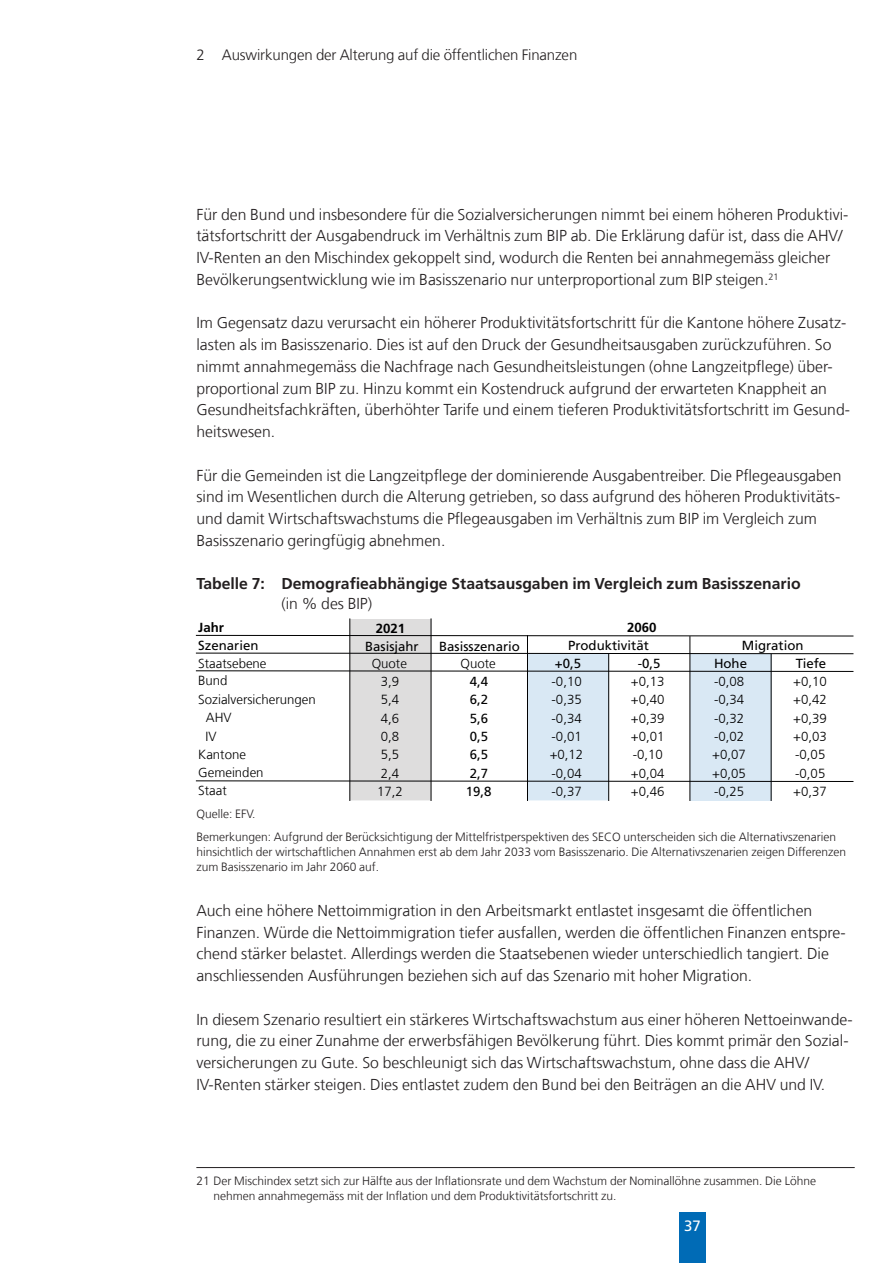
<style>
.page{position:relative;width:893px;height:1263px;background:#fff}
.page>*{position:absolute;margin:0;border:0;box-sizing:border-box;transform-origin:0 0}
.GT{font:300 15.75px/21.8px "Frutiger LT Com";color:#231f20}
.UT_1_Grafik{font:700 15.75px/19.5px "Frutiger LT Com";color:#231f20}
.Spitzmarke_Naming_A4{font:300 15px "Frutiger LT Com";letter-spacing:-.01em;color:#231f20}
.t1{font:15px "Frutiger LT Com";color:#fff}
.t2{font:300 13.2px "Frutiger LT Com";color:#000001}
.t3{font:13.2px "Frutiger LT Com";color:#000001}
.t4{font:700 13.2px "Frutiger LT Com";color:#000001}
.Quelle{font:300 12px/15px "Frutiger LT Com";color:#231f20}
.Fußnotentext{font:300 12px/15px "Frutiger LT Com";color:#231f20}
.s1{font-weight:300}
</style>
<div class="page">
<div style="left:679px;top:1212px;width:27px;height:51px;background:#006bb6"></div>
<hr style="left:196px;top:1167px;width:659px;height:1px;background:#231f20">
<div style="left:350px;top:619px;width:81px;height:181px;background:#dedddd"></div>
<div style="left:527px;top:653px;width:82px;height:147px;background:#d9e8f4"></div>
<div style="left:690px;top:654px;width:81px;height:146px;background:#d9e8f4"></div>
<svg style="left:196px;top:635px;width:658px;height:2px"></svg>
<svg style="left:196px;top:652px;width:658px;height:2px"></svg>
<svg style="left:196px;top:670px;width:658px;height:2px"></svg>
<svg style="left:196px;top:780px;width:658px;height:2px"></svg>
<hr style="left:350px;top:619px;width:1px;height:181px;background:#000001">
<hr style="left:431px;top:619px;width:1px;height:181px;background:#000001">
<hr style="left:527px;top:636px;width:1px;height:164px;background:#000001">
<hr style="left:608px;top:654px;width:1px;height:146px;background:#000001">
<hr style="left:690px;top:637px;width:1px;height:163px;background:#000001">
<hr style="left:771px;top:654px;width:1px;height:146px;background:#000001">
<p class="Spitzmarke_Naming_A4" style="left:196px;top:46px;width:382px">2 Auswirkungen der Alterung auf die öffentlichen Finanzen</p>
<p class="GT" style="left:196px;top:203px;width:654px">Für den Bund und insbesondere für die Sozialversicherungen nimmt bei einem höheren Produktivi&shy;tätsfortschritt der Ausgabendruck im Verhältnis zum BIP ab. Die Erklärung dafür ist, dass die AHV/ IV-Renten an den Mischindex gekoppelt sind, wodurch die Renten bei annahmegemäss gleicher Bevölkerungsentwicklung wie im Basisszenario nur unterproportional zum BIP steigen.<sup>21</sup></p>
<p class="GT" style="left:196px;top:312px;width:655px">Im Gegensatz dazu verursacht ein höherer Produktivitätsfortschritt für die Kantone höhere Zusatz&shy;lasten als im Basisszenario. Dies ist auf den Druck der Gesundheitsausgaben zurückzuführen. So nimmt annahmegemäss die Nachfrage nach Gesundheitsleistungen (ohne Langzeitpflege) über&shy;proportional zum BIP zu. Hinzu kommt ein Kostendruck aufgrund der erwarteten Knappheit an Gesundheitsfachkräften, überhöhter Tarife und einem tieferen Produktivitätsfortschritt im Gesund&shy;heitswesen.</p>
<p class="GT" style="left:196px;top:464px;width:647px">Für die Gemeinden ist die Langzeitpflege der dominierende Ausgabentreiber. Die Pflegeausgaben sind im Wesentlichen durch die Alterung getrieben, so dass aufgrund des höheren Produktivitäts&shy;und damit Wirtschaftswachstums die Pflegeausgaben im Verhältnis zum BIP im Vergleich zum Basisszenario geringfügig abnehmen.</p>
<p class="UT_1_Grafik" style="left:281px;top:574px;width:521px;text-indent:-85px">Tabelle 7: Demografieabhängige Staatsausgaben im Vergleich zum Basisszenario <span class="s1">(in % des BIP)</span></p>
<p class="t4" style="left:198px;top:620px;width:27px">Jahr</p>
<p class="t4" style="left:376px;top:620px;width:31px">2021</p>
<p class="t3" style="left:198px;top:638px;width:62px">Szenarien</p>
<p class="t3" style="left:365px;top:638px;width:55px">Basisjahr</p>
<p class="t3" style="left:439px;top:638px;width:82px">Basisszenario</p>
<p class="t2" style="left:198px;top:655px;width:70px">Staatsebene</p>
<p class="t2" style="left:372px;top:655px;width:37px">Quote</p>
<p class="t2" style="left:461px;top:655px;width:37px">Quote</p>
<p class="t3" style="left:555px;top:656px;width:28px">+0,5</p>
<p class="t3" style="left:638px;top:656px;width:24px">-0,5</p>
<p class="t3" style="left:714px;top:656px;width:35px">Hohe</p>
<p class="t3" style="left:796px;top:656px;width:32px">Tiefe</p>
<p class="t2" style="left:198px;top:673px;width:31px">Bund</p>
<p class="t2" style="left:381px;top:674px;width:20px">3,9</p>
<p class="t3" style="left:470px;top:674px;width:20px">4,4</p>
<p class="t2" style="left:552px;top:674px;width:32px">-0,10</p>
<p class="t2" style="left:631px;top:674px;width:35px">+0,13</p>
<p class="t2" style="left:714px;top:674px;width:32px">-0,08</p>
<p class="t2" style="left:793px;top:674px;width:35px">+0,10</p>
<p class="t2" style="left:198px;top:691px;width:119px">Sozialversicherungen</p>
<p class="t2" style="left:381px;top:692px;width:20px">5,4</p>
<p class="t3" style="left:470px;top:692px;width:20px">6,2</p>
<p class="t2" style="left:552px;top:692px;width:32px">-0,35</p>
<p class="t2" style="left:631px;top:692px;width:35px">+0,40</p>
<p class="t2" style="left:714px;top:692px;width:32px">-0,34</p>
<p class="t2" style="left:793px;top:692px;width:35px">+0,42</p>
<p class="t2" style="left:206px;top:710px;width:27px">AHV</p>
<p class="t2" style="left:381px;top:710px;width:20px">4,6</p>
<p class="t3" style="left:470px;top:710px;width:20px">5,6</p>
<p class="t2" style="left:552px;top:710px;width:32px">-0,34</p>
<p class="t2" style="left:631px;top:710px;width:35px">+0,39</p>
<p class="t2" style="left:714px;top:710px;width:32px">-0,32</p>
<p class="t2" style="left:793px;top:710px;width:35px">+0,39</p>
<p class="t2" style="left:206px;top:729px;width:13px">IV</p>
<p class="t2" style="left:381px;top:729px;width:20px">0,8</p>
<p class="t3" style="left:470px;top:729px;width:20px">0,5</p>
<p class="t2" style="left:552px;top:729px;width:32px">-0,01</p>
<p class="t2" style="left:631px;top:729px;width:35px">+0,01</p>
<p class="t2" style="left:714px;top:729px;width:32px">-0,02</p>
<p class="t2" style="left:793px;top:729px;width:35px">+0,03</p>
<p class="t2" style="left:198px;top:746px;width:49px">Kantone</p>
<p class="t2" style="left:381px;top:747px;width:20px">5,5</p>
<p class="t3" style="left:470px;top:747px;width:20px">6,5</p>
<p class="t2" style="left:550px;top:747px;width:35px">+0,12</p>
<p class="t2" style="left:633px;top:747px;width:32px">-0,10</p>
<p class="t2" style="left:712px;top:747px;width:35px">+0,07</p>
<p class="t2" style="left:795px;top:747px;width:32px">-0,05</p>
<p class="t2" style="left:198px;top:765px;width:67px">Gemeinden</p>
<p class="t2" style="left:381px;top:765px;width:20px">2,4</p>
<p class="t3" style="left:470px;top:765px;width:20px">2,7</p>
<p class="t2" style="left:552px;top:765px;width:32px">-0,04</p>
<p class="t2" style="left:631px;top:765px;width:35px">+0,04</p>
<p class="t2" style="left:712px;top:765px;width:35px">+0,05</p>
<p class="t2" style="left:795px;top:765px;width:32px">-0,05</p>
<p class="t2" style="left:198px;top:783px;width:30px">Staat</p>
<p class="t2" style="left:377px;top:784px;width:27px">17,2</p>
<p class="t3" style="left:466px;top:784px;width:27px">19,8</p>
<p class="t2" style="left:552px;top:784px;width:32px">-0,37</p>
<p class="t2" style="left:631px;top:784px;width:35px">+0,46</p>
<p class="t2" style="left:714px;top:784px;width:32px">-0,25</p>
<p class="t2" style="left:793px;top:784px;width:35px">+0,37</p>
<p class="t4" style="left:627px;top:620px;width:31px">2060</p>
<p class="t3" style="left:568px;top:638px;width:82px">Produktivität</p>
<p class="t3" style="left:742px;top:638px;width:63px">Migration</p>
<p class="Quelle" style="left:196px;top:806px;width:61px">Quelle: EFV.</p>
<p class="Quelle" style="left:196px;top:829px;width:651px">Bemerkungen: Aufgrund der Berücksichtigung der Mittelfristperspektiven des SECO unterscheiden sich die Alternativszenarien hinsichtlich der wirtschaftlichen Annahmen erst ab dem Jahr 2033 vom Basisszenario. Die Alternativszenarien zeigen Differenzen zum Basisszenario im Jahr 2060 auf.</p>
<p class="GT" style="left:196px;top:899px;width:651px">Auch eine höhere Nettoimmigration in den Arbeitsmarkt entlastet insgesamt die öffentlichen Finanzen. Würde die Nettoimmigration tiefer ausfallen, werden die öffentlichen Finanzen entspre&shy;chend stärker belastet. Allerdings werden die Staatsebenen wieder unterschiedlich tangiert. Die anschliessenden Ausführungen beziehen sich auf das Szenario mit hoher Migration.</p>
<p class="GT" style="left:196px;top:1008px;width:658px">In diesem Szenario resultiert ein stärkeres Wirtschaftswachstum aus einer höheren Nettoeinwande&shy;rung, die zu einer Zunahme der erwerbsfähigen Bevölkerung führt. Dies kommt primär den Sozial&shy;versicherungen zu Gute. So beschleunigt sich das Wirtschaftswachstum, ohne dass die AHV/ IV-Renten stärker steigen. Dies entlastet zudem den Bund bei den Beiträgen an die AHV und IV.</p>
<p class="Fußnotentext" style="left:213px;top:1173px;width:604px;text-indent:-17px">21 Der Mischindex setzt sich zur Hälfte aus der Inflationsrate und dem Wachstum der Nominallöhne zusammen. Die Löhne nehmen annahmegemäss mit der Inflation und dem Produktivitätsfortschritt zu.</p>
<p class="t1" style="left:684px;top:1217px;width:18px">37</p>
</div>
